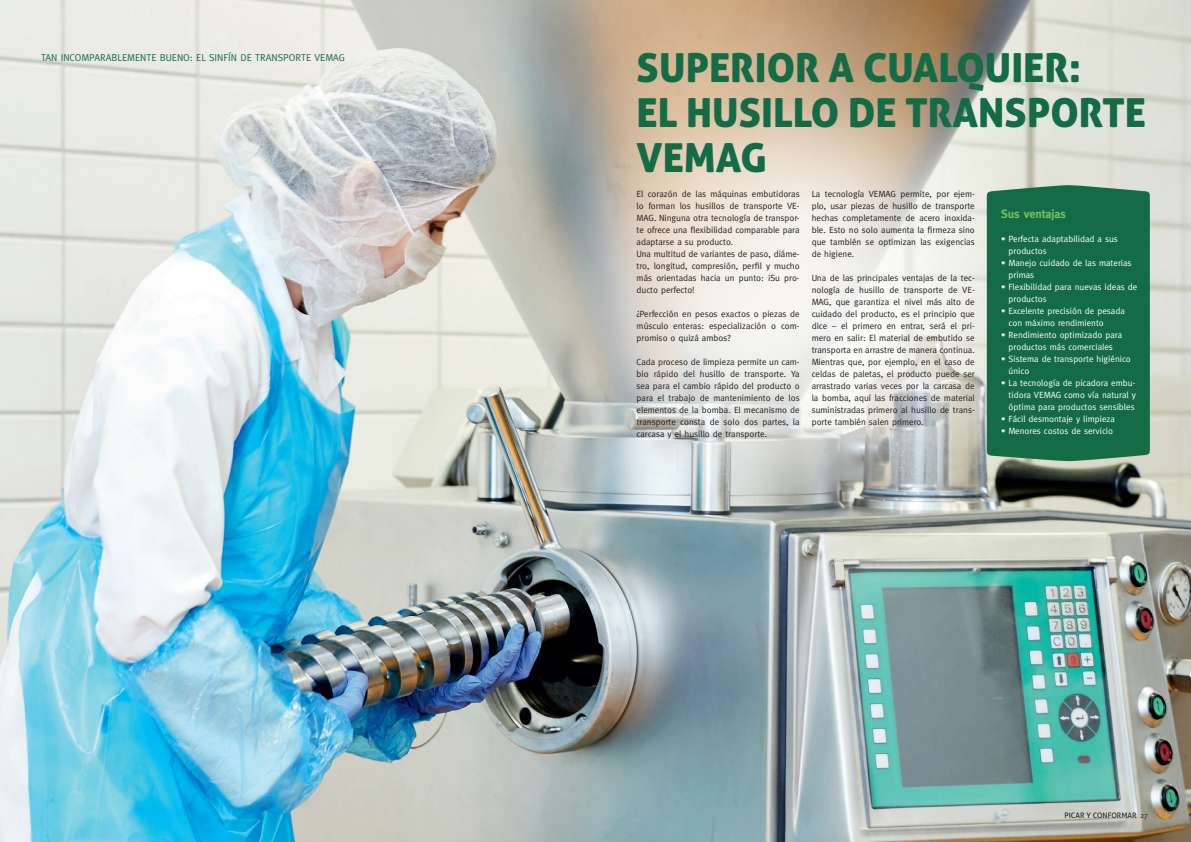
<style>
.page{position:relative;width:1191px;height:842px;background:#fff}
.page>*{position:absolute;margin:0;border:0;box-sizing:border-box;transform-origin:0 0}
.t1{font:40px/45px "Aller Display";color:#146c47}
.t2{font:700 12px "Meta";color:#75c25e}
.t3{font:10px "Meta";color:#146c47}
.t4{font:9px/12px "Meta";color:#231f20;text-align:justify}
.t5{font:9px/12px "Meta";color:#fff}
.t6{font:7.5px "Aller";color:#231f20}
.s1{font-family:"Meta"}
</style>
<div class="page">
<img style="left:0;top:0;width:1191px;height:842px">
<svg style="left:520px;top:101px;width:450px;height:450px;background:#b0bebf"></svg>
<svg style="left:612px;top:97px;width:450px;height:450px;background:#abb1ae"></svg>
<svg style="left:552px;top:0;width:507px;height:474px;background:#d3cabd"></svg>
<div style="left:986px;top:185px;width:163px;height:276px;background:#146c47"></div>
<p class="t3" style="left:41px;top:52px;width:305px">TAN INCOMPARABLEMENTE BUENO: EL SINFÍN DE TRANSPORTE VEMAG</p>
<h1 class="t1" style="left:636px;top:45px;width:511px">SUPERIOR A CUALQUIER:<br>EL HUSILLO DE TRANSPORTE<br>VEMAG</h1>
<p class="t4" style="left:636px;top:188px;width:165px;text-align:left">El corazón de las máquinas embutidoras lo forman los husillos de transporte VE-MAG. Ninguna otra tecnología de transpor&shy;te ofrece una flexibilidad comparable para adaptarse a su producto.<br>Una multitud de variantes de paso, diáme&shy;tro, longitud, compresión, perfil y mucho más orientadas hacia un punto: ¡Su pro&shy;ducto perfecto!</p>
<p class="t4" style="left:636px;top:308px;width:165px">¿Perfección en pesos exactos o piezas de músculo enteras: especialización o com&shy;promiso o quizá ambos?</p>
<p class="t4" style="left:636px;top:356px;width:165px">Cada proceso de limpieza permite un cam&shy;bio rápido del husillo de transporte. Ya sea para el cambio rápido del producto o para el trabajo de mantenimiento de los elementos de la bomba. El mecanismo de transporte consta de solo dos partes, la carcasa y el husillo de transporte.</p>
<p class="t4" style="left:811px;top:188px;width:165px">La tecnología VEMAG permite, por ejem&shy;plo, usar piezas de husillo de transporte hechas completamente de acero inoxida&shy;ble. Esto no solo aumenta la firmeza sino que también se optimizan las exigencias de higiene.</p>
<p class="t4" style="left:811px;top:272px;width:165px">Una de las principales ventajas de la tec&shy;nología de husillo de transporte de VE-MAG, que garantiza el nivel más alto de cuidado del producto, es el principio que dice – el primero en entrar, será el pri&shy;mero en salir: El material de embutido se transporta en arrastre de manera continua.<br>Mientras que, por ejemplo, en el caso de celdas de paletas, el producto puede ser arrastrado varias veces por la carcasa de la bomba, aquí las fracciones de material suministradas primero al husillo de trans&shy;porte también salen primero.</p>
<h2 class="t2" style="left:1001px;top:207px;width:66px">Sus ventajas</h2>
<p class="t5" style="left:1008px;top:233px;width:111px;text-indent:-7px">• Perfecta adaptabilidad a sus productos</p>
<p class="t5" style="left:1008px;top:257px;width:125px;text-indent:-7px">• Manejo cuidado de las materias primas</p>
<p class="t5" style="left:1008px;top:281px;width:130px;text-indent:-7px">• Flexibilidad para nuevas ideas de productos</p>
<p class="t5" style="left:1008px;top:305px;width:118px;text-indent:-7px">• Excelente precisión de pesada con máximo rendimiento</p>
<p class="t5" style="left:1001px;top:329px;width:123px;text-align:center">• Rendimiento optimizado para productos más comerciales</p>
<p class="t5" style="left:1008px;top:353px;width:124px;text-indent:-7px">• Sistema de transporte higiénico único</p>
<p class="t5" style="left:1008px;top:377px;width:129px;text-align:justify;text-indent:-7px">• La tecnología de picadora embu&shy;tidora VEMAG como vía natural y óptima para productos sensibles</p>
<p class="t5" style="left:1001px;top:413px;width:115px">• Fácil desmontaje y limpieza</p>
<p class="t5" style="left:1001px;top:425px;width:113px">• Menores costos de servicio</p>
<p class="t6" style="left:1064px;top:811px;width:85px">PICAR Y CONFORMAR <span class="s1">27</span></p>
</div>
